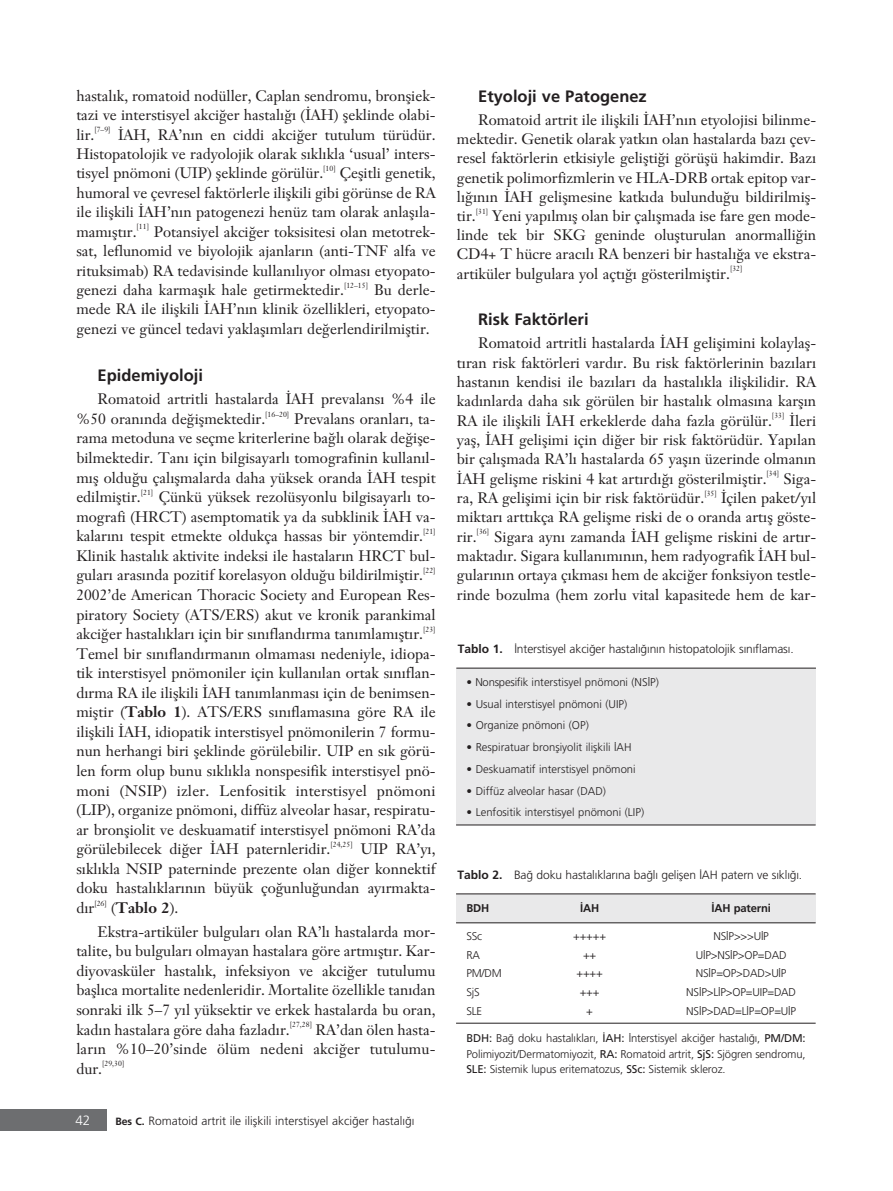
<style>
.page{position:relative;width:893px;height:1191px;background:#fff}
.page>*{position:absolute;margin:0;border:0;box-sizing:border-box;transform-origin:0 0}
.t1{font:700 16.5px "Frutiger";color:#231f20}
.t2{font:15px/19.5px "Janson Text";color:#231f20;text-align:justify}
.t3{font:300 13.5px "Frutiger";color:#fff}
.t4{font:300 12px "Frutiger";letter-spacing:-.01em;color:#231f20}
.t5{font:300 11.25px/15.6px "Frutiger";color:#231f20;text-align:justify}
.t6{font:700 11.25px "Frutiger";letter-spacing:-.015em;color:#231f20}
.t7{font:7.5px "Janson Text";color:#231f20}
.s1{font-weight:700}
.s2{font-weight:700;font-size:10.5px}
.s3{font-weight:400}
</style>
<div class="page">
<div style="left:0;top:1109px;width:106px;height:22px;background:#6d6e70"></div>
<div style="left:456px;top:668px;width:360px;height:157px;background:#e9e9ea"></div>
<hr style="left:456px;top:668px;width:360px;height:1px;background:#231f20">
<div style="left:456px;top:894px;width:360px;height:28px;background:#e9e9ea"></div>
<hr style="left:456px;top:893px;width:360px;height:1px;background:#231f20">
<hr style="left:456px;top:824px;width:360px;height:1px;background:#231f20">
<hr style="left:456px;top:922px;width:360px;height:1px;background:#231f20">
<hr style="left:456px;top:1022px;width:360px;height:1px;background:#231f20">
<p class="t2" style="left:76px;top:88px;width:361px">hastal›k, romatoid nodüller, Caplan sendromu, bronfliek&shy;tazi ve interstisyel akci¤er hastal›¤› (‹AH) fleklinde olabi&shy;lir.</p>
<p class="t2" style="left:76px;top:126px;width:361px;text-indent:42px">‹AH, RA’n›n en ciddi akci¤er tutulum türüdür.<br>Histopatolojik ve radyolojik olarak s›kl›kla ‘usual’ inters&shy;tisyel pnömoni (UIP) fleklinde görülür.</p>
<p class="t7" style="left:94px;top:127px;width:18px">[7–9]</p>
<p class="t7" style="left:323px;top:165px;width:14px">[10]</p>
<p class="t2" style="left:76px;top:165px;width:361px;text-indent:263px">Çeflitli genetik, humoral ve çevresel faktörlerle iliflkili gibi görünse de RA ile iliflkili ‹AH’n›n patogenezi henüz tam olarak anlafl›la&shy;mam›flt›r.</p>
<p class="t7" style="left:137px;top:224px;width:14px">[11]</p>
<p class="t2" style="left:76px;top:223px;width:361px;text-indent:77px">Potansiyel akci¤er toksisitesi olan metotrek&shy;sat, leflunomid ve biyolojik ajanlar›n (anti-TNF alfa ve rituksimab) RA tedavisinde kullan›l›yor olmas› etyopato&shy;genezi daha karmafl›k hale getirmektedir.</p>
<p class="t7" style="left:344px;top:282px;width:26px">[12–15]</p>
<p class="t2" style="left:76px;top:282px;width:361px;text-indent:298px">Bu derle&shy;mede RA ile iliflkili ‹AH’n›n klinik özellikleri, etyopato&shy;genezi ve güncel tedavi yaklafl›mlar› de¤erlendirilmifltir.</p>
<p class="t1" style="left:98px;top:368px;width:107px">Epidemiyoloji</p>
<p class="t2" style="left:76px;top:391px;width:361px;text-indent:21px">Romatoid artritli hastalarda ‹AH prevalans› %4 ile %50 oran›nda de¤iflmektedir.</p>
<p class="t7" style="left:265px;top:411px;width:26px">[16–20]</p>
<p class="t2" style="left:76px;top:410px;width:361px;text-indent:218px">Prevalans oranlar›, ta&shy;rama metoduna ve seçme kriterlerine ba¤l› olarak de¤ifle&shy;bilmektedir. Tan› için bilgisayarl› tomografinin kullan›l&shy;m›fl oldu¤u çal›flmalarda daha yüksek oranda ‹AH tespit edilmifltir.</p>
<p class="t7" style="left:141px;top:489px;width:14px">[21]</p>
<p class="t2" style="left:76px;top:489px;width:361px;text-indent:82px">Çünkü yüksek rezolüsyonlu bilgisayarl› to&shy;mografi (HRCT) asemptomatik ya da subklinik ‹AH va&shy;kalar›n› tespit etmekte oldukça hassas bir yöntemdir.</p>
<p class="t7" style="left:423px;top:528px;width:14px">[21]</p>
<p class="t2" style="left:76px;top:547px;width:361px">Klinik hastal›k aktivite indeksi ile hastalar›n HRCT bul&shy;gular› aras›nda pozitif korelasyon oldu¤u bildirilmifltir.</p>
<p class="t7" style="left:423px;top:567px;width:14px">[22]</p>
<p class="t2" style="left:76px;top:586px;width:361px">2002’de American Thoracic Society and European Res&shy;piratory Society (ATS/ERS) akut ve kronik parankimal akci¤er hastal›klar› için bir s›n›fland›rma tan›mlam›flt›r.</p>
<p class="t7" style="left:423px;top:626px;width:14px">[23]</p>
<p class="t2" style="left:76px;top:645px;width:361px">Temel bir s›n›fland›rman›n olmamas› nedeniyle, idiopa&shy;tik interstisyel pnömoniler için kullan›lan ortak s›n›flan&shy;d›rma RA ile iliflkili ‹AH tan›mlanmas› için de benimsen&shy;mifltir (<span class="s1">Tablo 1</span>). ATS/ERS s›n›flamas›na göre RA ile iliflkili ‹AH, idiopatik interstisyel pnömonilerin 7 formu&shy;nun herhangi biri fleklinde görülebilir. UIP en s›k görü&shy;len form olup bunu s›kl›kla nonspesifik interstisyel pnö&shy;moni (NSIP) izler. Lenfositik interstisyel pnömoni (LIP), organize pnömoni, diffüz alveolar hasar, respiratu&shy;ar bronfliolit ve deskuamatif interstisyel pnömoni RA’da görülebilecek di¤er ‹AH paternleridir.</p>
<p class="t7" style="left:330px;top:841px;width:24px">[24,25]</p>
<p class="t2" style="left:76px;top:841px;width:361px;text-indent:284px">UIP RA’y›, s›kl›kla NSIP paterninde prezente olan di¤er konnektif doku hastal›klar›n›n büyük ço¤unlu¤undan ay›rmakta&shy;d›r</p>
<p class="t7" style="left:94px;top:900px;width:14px">[26]</p>
<p class="t2" style="left:98px;top:897px;width:340px;line-height:23.9px;text-indent:14px">(<span class="s1">Tablo 2</span>).<br>Ekstra-artiküler bulgular› olan RA’l› hastalarda mor-</p>
<p class="t2" style="left:76px;top:943px;width:361px">talite, bu bulgular› olmayan hastalara göre artm›flt›r. Kar&shy;diyovasküler hastal›k, infeksiyon ve akci¤er tutulumu bafll›ca mortalite nedenleridir. Mortalite özellikle tan›dan sonraki ilk 5–7 y›l yüksektir ve erkek hastalarda bu oran, kad›n hastalara göre daha fazlad›r.</p>
<p class="t7" style="left:290px;top:1021px;width:24px">[27,28]</p>
<p class="t2" style="left:76px;top:1021px;width:361px;text-indent:239px">RA’dan ölen hasta&shy;lar›n %10–20’sinde ölüm nedeni akci¤er tutulumu&shy;dur.</p>
<p class="t7" style="left:102px;top:1060px;width:24px">[29,30]</p>
<p class="t3" style="left:75px;top:1115px;width:17px">42</p>
<p class="t4" style="left:115px;top:1116px;width:301px"><span class="s2">Bes C.</span> Romatoid artrit ile iliflkili interstisyel akci¤er hastal›¤›</p>
<p class="t1" style="left:478px;top:89px;width:170px">Etyoloji ve Patogenez</p>
<p class="t2" style="left:457px;top:112px;width:361px;text-indent:21px">Romatoid artrit ile iliflkili ‹AH’n›n etyolojisi bilinme&shy;mektedir. Genetik olarak yatk›n olan hastalarda baz› çev&shy;resel faktörlerin etkisiyle geliflti¤i görüflü hakimdir. Baz› genetik polimorfizmlerin ve HLA-DRB ortak epitop var&shy;l›¤›n›n ‹AH geliflmesine katk›da bulundu¤u bildirilmifl&shy;tir.</p>
<p class="t7" style="left:476px;top:208px;width:14px">[31]</p>
<p class="t2" style="left:457px;top:208px;width:361px;text-indent:35px">Yeni yap›lm›fl olan bir çal›flmada ise fare gen mode&shy;linde tek bir SKG geninde oluflturulan anormalli¤in CD4+ T hücre arac›l› RA benzeri bir hastal›¤a ve ekstra&shy;artiküler bulgulara yol açt›¤› gösterilmifltir.</p>
<p class="t7" style="left:730px;top:266px;width:14px">[32]</p>
<p class="t1" style="left:478px;top:312px;width:112px">Risk Faktörleri</p>
<p class="t2" style="left:457px;top:335px;width:361px;text-indent:21px">Romatoid artritli hastalarda ‹AH geliflimini kolaylafl&shy;t›ran risk faktörleri vard›r. Bu risk faktörlerinin baz›lar› hastan›n kendisi ile baz›lar› da hastal›kla iliflkilidir. RA kad›nlarda daha s›k görülen bir hastal›k olmas›na karfl›n RA ile iliflkili ‹AH erkeklerde daha fazla görülür.</p>
<p class="t2" style="left:457px;top:412px;width:361px;text-indent:333px">‹leri yafl, ‹AH geliflimi için di¤er bir risk faktörüdür. Yap›lan bir çal›flmada RA’l› hastalarda 65 yafl›n üzerinde olman›n ‹AH geliflme riskini 4 kat art›rd›¤› gösterilmifltir.</p>
<p class="t7" style="left:772px;top:412px;width:14px">[33]</p>
<p class="t7" style="left:767px;top:470px;width:14px">[34]</p>
<p class="t2" style="left:783px;top:470px;width:34px">Siga-</p>
<p class="t2" style="left:457px;top:490px;width:361px;text-indent:264px">‹çilen paket/y›l miktar› artt›kça RA geliflme riski de o oranda art›fl göste&shy;rir.</p>
<p class="t2" style="left:457px;top:489px;width:249px">ra, RA geliflimi için bir risk faktörüdür.</p>
<p class="t7" style="left:704px;top:490px;width:14px">[35]</p>
<p class="t2" style="left:457px;top:528px;width:361px;text-indent:37px">Sigara ayn› zamanda ‹AH geliflme riskini de art›r&shy;maktad›r. Sigara kullan›m›n›n, hem radyografik ‹AH bul&shy;gular›n›n ortaya ç›kmas› hem de akci¤er fonksiyon testle&shy;rinde bozulma (hem zorlu vital kapasitede hem de kar-</p>
<p class="t7" style="left:477px;top:529px;width:14px">[36]</p>
<p class="t4" style="left:458px;top:644px;width:337px"><span class="s1">Tablo 1.</span> ‹nterstisyel akci¤er hastal›¤›n›n histopatolojik s›n›flamas›.</p>
<p class="t5" style="left:467px;top:675px;width:194px">• Nonspesifik interstisyel pnömoni (NS‹P)</p>
<p class="t5" style="left:467px;top:697px;width:162px">• Usual interstisyel pnömoni (UIP)</p>
<p class="t5" style="left:467px;top:718px;width:124px">• Organize pnömoni (OP)</p>
<p class="t5" style="left:467px;top:740px;width:166px">• Respiratuar bronfliyolit iliflkili ‹AH</p>
<p class="t5" style="left:467px;top:762px;width:171px">• Deskuamatif interstisyel pnömoni</p>
<p class="t5" style="left:467px;top:783px;width:141px">• Diffüz alveolar hasar (DAD)</p>
<p class="t5" style="left:467px;top:805px;width:179px">• Lenfositik interstisyel pnömoni (LIP)</p>
<p class="t4" style="left:458px;top:870px;width:346px"><span class="s1">Tablo 2.</span> Ba¤ doku hastal›klar›na ba¤l› geliflen ‹AH patern ve s›kl›¤›.</p>
<p class="t6" style="left:466px;top:903px;width:24px">BDH</p>
<p class="t6" style="left:580px;top:903px;width:21px">‹AH</p>
<p class="t6" style="left:711px;top:903px;width:61px">‹AH paterni</p>
<p class="t5" style="left:466px;top:929px;width:17px">SSc</p>
<p class="t5" style="left:573px;top:929px;width:34px">+++++</p>
<p class="t5" style="left:713px;top:929px;width:57px">NS‹P&gt;&gt;&gt;U‹P</p>
<p class="t5" style="left:466px;top:947px;width:15px">RA</p>
<p class="t5" style="left:583px;top:947px;width:15px">++</p>
<p class="t5" style="left:696px;top:947px;width:92px">U‹P&gt;NS‹P&gt;OP=DAD</p>
<p class="t5" style="left:466px;top:966px;width:37px">PM/DM</p>
<p class="t5" style="left:576px;top:966px;width:28px">++++</p>
<p class="t5" style="left:696px;top:966px;width:92px">NS‹P=OP&gt;DAD&gt;U‹P</p>
<p class="t5" style="left:466px;top:985px;width:15px">SjS</p>
<p class="t5" style="left:580px;top:985px;width:21px">+++</p>
<p class="t5" style="left:686px;top:985px;width:111px">NS‹P&gt;L‹P&gt;OP=UIP=DAD</p>
<p class="t5" style="left:466px;top:1003px;width:17px">SLE</p>
<p class="t5" style="left:586px;top:1003px;width:8px">+</p>
<p class="t5" style="left:686px;top:1003px;width:111px">NS‹P&gt;DAD=L‹P=OP=U‹P</p>
<p class="t5" style="left:466px;top:1031px;width:341px"><span class="s3">BDH:</span> Ba¤ doku hastal›klar›, <span class="s3">‹AH:</span> ‹nterstisyel akci¤er hastal›¤›, <span class="s3">PM/DM:<br></span>Polimiyozit/Dermatomiyozit, <span class="s3">RA:</span> Romatoid artrit, <span class="s3">SjS:</span> Sjögren sendromu, <span class="s3">SLE:</span> Sistemik lupus eritematozus, <span class="s3">SSc:</span> Sistemik skleroz.</p>
</div>
